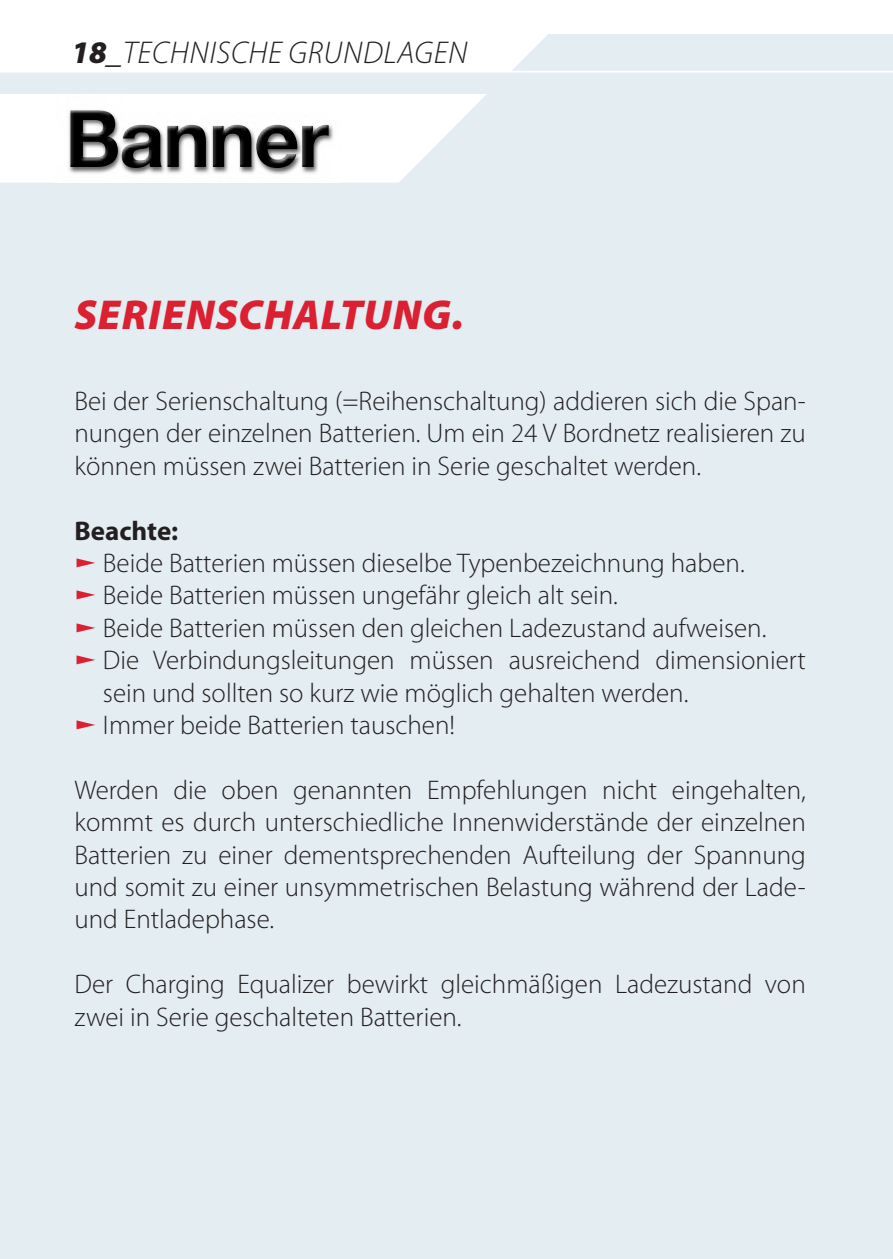
<style>
.page{position:relative;width:893px;height:1259px;background:#e4edf2}
.page>*{position:absolute;margin:0;border:0;box-sizing:border-box;transform-origin:0 0}
.t1{font:italic 900 42px "Myriad Pro";letter-spacing:.02em;color:#da2031}
.t2{font:italic 300 31.5px "Myriad Pro";letter-spacing:.02em;color:#231f20}
.t3{font:300 27px/32.4px "Myriad Pro";color:#231f20;text-align:justify}
.t4{font:700 27px "Myriad Pro";color:#231f20}
.s1{font-weight:900}
.s2{color:#da2031}
</style>
<div class="page">
<svg style="left:0;top:0;width:893px;height:71px;fill:#fff"></svg>
<hr style="left:0;top:71px;width:893px;height:2px;background:#fff">
<svg style="left:0;top:94px;width:487px;height:89px"></svg>
<img style="left:55px;top:96px;width:285px;height:87px">
<img style="left:70px;top:110px;width:259px;height:58px">
<p class="t2" style="left:71px;top:34px;width:398px"><span class="s1">18</span>_TECHNISCHE GRUNDLAGEN</p>
<h1 class="t1" style="left:75px;top:287px;width:391px">SERIENSCHALTUNG.</h1>
<p class="t3" style="left:74px;top:385px;width:733px">Bei der Serienschaltung (=Reihenschaltung) addieren sich die Span&shy;nungen der einzelnen Batterien. Um ein 24 V Bordnetz realisieren zu können müssen zwei Batterien in Serie geschaltet werden.</p>
<p class="t4" style="left:74px;top:515px;width:105px">Beachte:</p>
<p class="t3" style="left:74px;top:547px;width:672px"><span class="s2">❑</span> Beide Batterien müssen dieselbe Typenbezeichnung haben.</p>
<p class="t3" style="left:74px;top:579px;width:545px"><span class="s2">❑</span> Beide Batterien müssen ungefähr gleich alt sein.</p>
<p class="t3" style="left:74px;top:612px;width:693px"><span class="s2">❑</span> Beide Batterien müssen den gleichen Ladezustand aufweisen.</p>
<p class="t3" style="left:103px;top:644px;width:704px;text-indent:-29px"><span class="s2">❑</span> Die Verbindungsleitungen müssen ausreichend dimensioniert sein und sollten so kurz wie möglich gehalten werden.</p>
<p class="t3" style="left:74px;top:709px;width:382px"><span class="s2">❑</span> Immer beide Batterien tauschen!</p>
<p class="t3" style="left:74px;top:774px;width:733px">Werden die oben genannten Empfehlungen nicht eingehalten, kommt es durch unterschiedliche Innenwiderstände der einzelnen Batterien zu einer dementsprechenden Aufteilung der Spannung und somit zu einer unsymmetrischen Belastung während der Lade&shy;und Entladephase.</p>
<p class="t3" style="left:74px;top:968px;width:733px">Der Charging Equalizer bewirkt gleichmäßigen Ladezustand von zwei in Serie geschalteten Batterien.</p>
</div>
